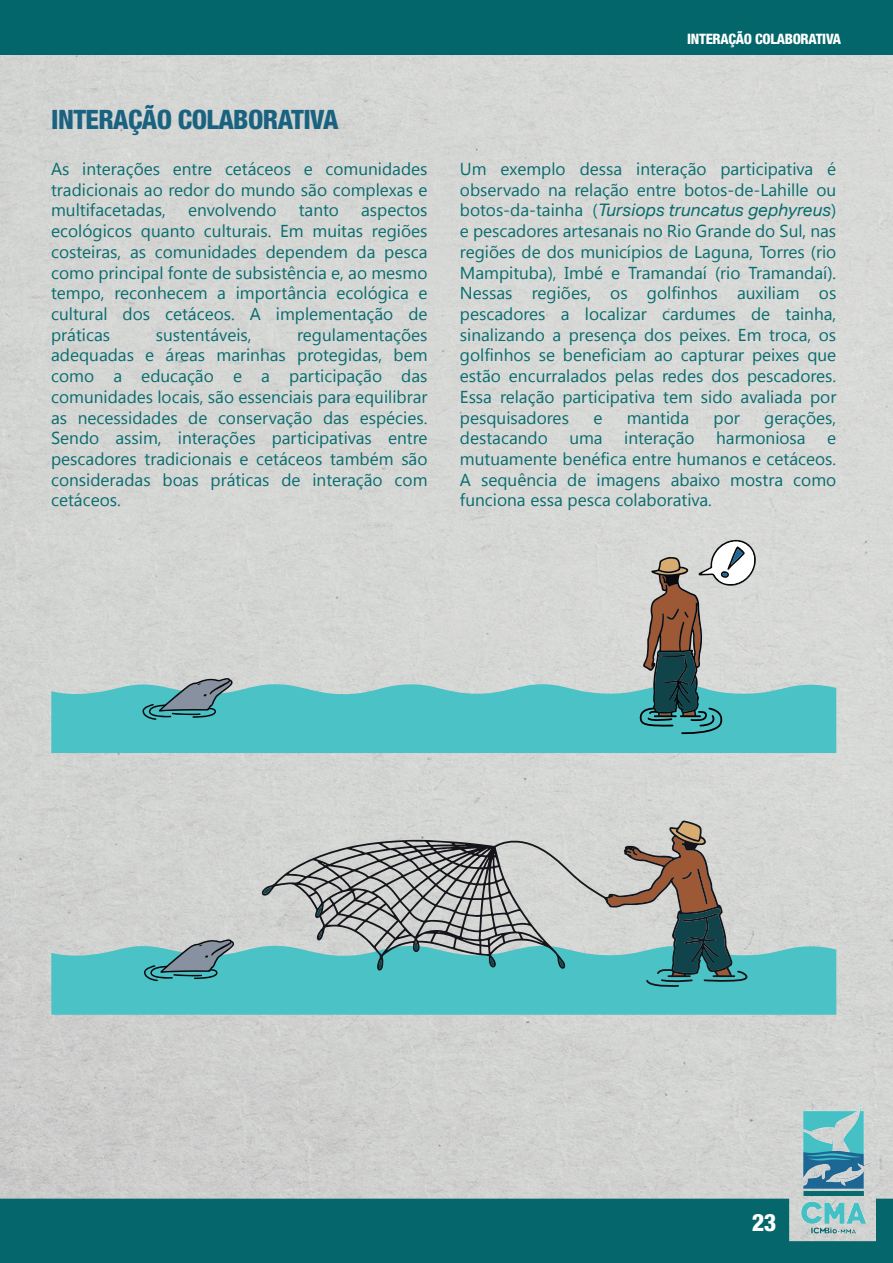
<style>
.page{position:relative;width:893px;height:1263px;background:#fff}
.page>*{position:absolute;margin:0;border:0;box-sizing:border-box;transform-origin:0 0}
.t1{font:800 condensed 26.85px "Helvetica Neue";letter-spacing:-.02em;color:#1a6380}
.t2{font:800 condensed 24px "Helvetica Neue";color:#fff}
.t3{font:17.25px "Segoe UI Symbol";color:#096c6e}
.t4{font:italic 17.25px "Aktiv Grotesk";color:#096c6e}
.t5{font:800 condensed 14.4px "Helvetica Neue";letter-spacing:-.02em;color:#fff}
</style>
<div class="page">
<img style="left:0;top:55px;width:893px;height:1144px">
<div style="left:0;top:0;width:893px;height:55px;background:#03666b"></div>
<div style="left:0;top:1199px;width:893px;height:64px;background:#05666b"></div>
<img style="left:782px;top:1091px;width:102px;height:149px">
<div style="left:51px;top:945px;width:785px;height:70px;background:#4bc2c5"></div>
<svg style="left:144px;top:939px;width:91px;height:42px;background:#689fa4"></svg>
<svg style="left:262px;top:820px;width:494px;height:168px;background:#9bb2b1"></svg>
<svg style="left:51px;top:684px;width:785px;height:69px;background:#54c3c6"></svg>
<svg style="left:142px;top:678px;width:91px;height:42px;background:#679fa4"></svg>
<svg style="left:638px;top:538px;width:118px;height:197px;background:#95a5a2"></svg>
<svg style="left:460px;top:473px;width:11px;height:13px"></svg>
<svg style="left:489px;top:477px;width:8px;height:9px"></svg>
<svg style="left:518px;top:472px;width:8px;height:14px"></svg>
<svg style="left:537px;top:473px;width:19px;height:13px"></svg>
<svg style="left:568px;top:473px;width:18px;height:13px"></svg>
<svg style="left:671px;top:473px;width:39px;height:13px"></svg>
<svg style="left:732px;top:477px;width:12px;height:9px"></svg>
<svg style="left:770px;top:477px;width:12px;height:9px"></svg>
<svg style="left:460px;top:493px;width:6px;height:13px"></svg>
<svg style="left:486px;top:494px;width:10px;height:12px"></svg>
<svg style="left:518px;top:497px;width:6px;height:9px"></svg>
<svg style="left:569px;top:497px;width:17px;height:13px"></svg>
<svg style="left:668px;top:497px;width:12px;height:9px"></svg>
<svg style="left:689px;top:494px;width:1px;height:12px"></svg>
<svg style="left:700px;top:497px;width:11px;height:9px"></svg>
<div style="left:51px;top:162px;width:376px;height:344px;background:#d4d6d4"></div>
<div style="left:461px;top:162px;width:375px;height:303px;background:#d8d9d7"></div>
<div style="left:595px;top:473px;width:65px;height:33px;background:#d8d9d6"></div>
<svg style="left:794px;top:477px;width:41px;height:9px"></svg>
<svg style="left:531px;top:497px;width:31px;height:9px"></svg>
<h1 class="t1" style="left:51px;top:103px;width:289px">INTERAÇÃO COLABORATIVA</h1>
<p class="t3" style="left:62px;top:156px;width:41px">▲ ■▼</p>
<p class="t3" style="left:153px;top:156px;width:46px">▲ ■▼</p>
<p class="t3" style="left:242px;top:156px;width:51px">▼ □▲</p>
<p class="t3" style="left:333px;top:156px;width:46px">□ ◆■</p>
<p class="t3" style="left:51px;top:177px;width:113px">▼ □■▲ □</p>
<p class="t3" style="left:193px;top:177px;width:159px">□ □ ◆■□ ▲□ □</p>
<p class="t3" style="left:66px;top:198px;width:21px">◆●▼</p>
<p class="t3" style="left:197px;top:198px;width:81px">■❖□●❖ ■ □</p>
<p class="t3" style="left:299px;top:198px;width:42px">▼ ■▼□</p>
<p class="t3" style="left:370px;top:198px;width:59px">▲ ▼□▲</p>
<p class="t3" style="left:115px;top:218px;width:154px">□▲ ❑◆ ■▼□ ◆●▼◆ ▲</p>
<p class="t3" style="left:327px;top:218px;width:37px">◆▼▲</p>
<p class="t3" style="left:59px;top:239px;width:25px">□▲▼</p>
<p class="t3" style="left:110px;top:239px;width:99px">▲ ▲ □ ◆■</p>
<p class="t3" style="left:304px;top:239px;width:11px">■</p>
<p class="t3" style="left:119px;top:260px;width:82px">■ ● □■▼</p>
<p class="t3" style="left:236px;top:260px;width:72px">▲◆ ▲▲▼ ■</p>
<p class="t3" style="left:357px;top:260px;width:72px">□ ▲ □</p>
<p class="t3" style="left:265px;top:280px;width:42px">□▼■</p>
<p class="t3" style="left:59px;top:301px;width:50px">◆●▼◆ ●</p>
<p class="t3" style="left:182px;top:301px;width:51px">▼ □▲</p>
<p class="t3" style="left:305px;top:301px;width:54px">● ■▼</p>
<p class="t3" style="left:156px;top:322px;width:94px">▲◆▲▼ ■▼ ❖ ▲</p>
<p class="t3" style="left:59px;top:384px;width:46px">□ ◆■</p>
<p class="t3" style="left:146px;top:384px;width:136px">▲ ●□ ▲ ▲□ ▲▲■</p>
<p class="t3" style="left:364px;top:384px;width:30px">❑◆●</p>
<p class="t3" style="left:226px;top:405px;width:53px">□■▲ ❖</p>
<p class="t3" style="left:302px;top:405px;width:75px">□ ▲ ▲</p>
<p class="t3" style="left:338px;top:425px;width:36px">▼❖▲</p>
<p class="t3" style="left:70px;top:446px;width:82px">▲ □▲ ▼</p>
<p class="t3" style="left:192px;top:446px;width:42px">□■ ▲</p>
<p class="t3" style="left:273px;top:446px;width:64px">▼ □▲ ▼</p>
<p class="t3" style="left:59px;top:467px;width:29px">□■▲</p>
<p class="t3" style="left:143px;top:467px;width:57px">▲ □ ▲</p>
<p class="t3" style="left:68px;top:487px;width:51px">▼ □▲</p>
<p class="t5" style="left:687px;top:30px;width:155px">INTERAÇÃO COLABORATIVA</p>
<p class="t3" style="left:460px;top:177px;width:99px">□▲❖ □ ■</p>
<p class="t3" style="left:589px;top:177px;width:74px">● □ ■▼</p>
<p class="t3" style="left:694px;top:177px;width:35px">□▼□▲</p>
<p class="t3" style="left:791px;top:177px;width:47px">●● □◆</p>
<p class="t3" style="left:470px;top:198px;width:35px">□▼□▲</p>
<p class="t4" style="left:598px;top:200px;width:235px">Tursiops truncatus gephyreus</p>
<p class="t3" style="left:492px;top:218px;width:201px">▲ □ ▲ ▼▲■▲ ■□ □</p>
<p class="t3" style="left:722px;top:218px;width:116px">■ □ ◆● ■ ▲</p>
<p class="t3" style="left:557px;top:239px;width:59px">□▲ ◆■</p>
<p class="t3" style="left:767px;top:239px;width:71px">□ ▲ □</p>
<p class="t3" style="left:674px;top:260px;width:11px">■</p>
<p class="t3" style="left:794px;top:260px;width:11px">■</p>
<p class="t3" style="left:482px;top:280px;width:32px">▲▲ ▲</p>
<p class="t3" style="left:580px;top:280px;width:49px">▲ □▲</p>
<p class="t3" style="left:657px;top:280px;width:62px">□● ■ □▲</p>
<p class="t3" style="left:479px;top:301px;width:68px">▲ □▲</p>
<p class="t3" style="left:585px;top:301px;width:37px">●□ ●</p>
<p class="t3" style="left:460px;top:322px;width:86px">▲■● ■□</p>
<p class="t3" style="left:470px;top:342px;width:77px">□● ■ □▲ ▲</p>
<p class="t3" style="left:582px;top:342px;width:11px">■</p>
<p class="t3" style="left:663px;top:342px;width:62px">□ ▼◆</p>
<p class="t3" style="left:792px;top:342px;width:37px">▲ ❑◆</p>
<p class="t3" style="left:469px;top:363px;width:139px">▲▼□ ■◆ ● □▲</p>
<p class="t3" style="left:696px;top:363px;width:44px">▲ □▲</p>
<p class="t3" style="left:766px;top:363px;width:68px">▲ □▲</p>
<p class="t3" style="left:588px;top:384px;width:83px">▼ ▼❖ ▼</p>
<p class="t3" style="left:701px;top:384px;width:71px">▲ □ ❖●</p>
<p class="t3" style="left:479px;top:405px;width:91px">▲❑◆▲ □ ▲</p>
<p class="t3" style="left:518px;top:425px;width:63px">■ □ ◆</p>
<p class="t3" style="left:755px;top:425px;width:43px">□■ □▲</p>
<p class="t3" style="left:475px;top:446px;width:27px">◆▼◆</p>
<p class="t3" style="left:582px;top:446px;width:11px">■</p>
<p class="t3" style="left:686px;top:446px;width:62px">◆ ■□▲</p>
<p class="t3" style="left:783px;top:446px;width:51px">▼ □▲</p>
<p class="t3" style="left:481px;top:467px;width:57px">▲❑◆■</p>
<p class="t3" style="left:710px;top:467px;width:60px">□ □▲▼</p>
<p class="t3" style="left:465px;top:487px;width:53px">◆■ □■</p>
<p class="t3" style="left:587px;top:487px;width:115px">▲ □● □ ▼❖</p>
<h2 class="t2" style="left:752px;top:1207px;width:26px">23</h2>
</div>
